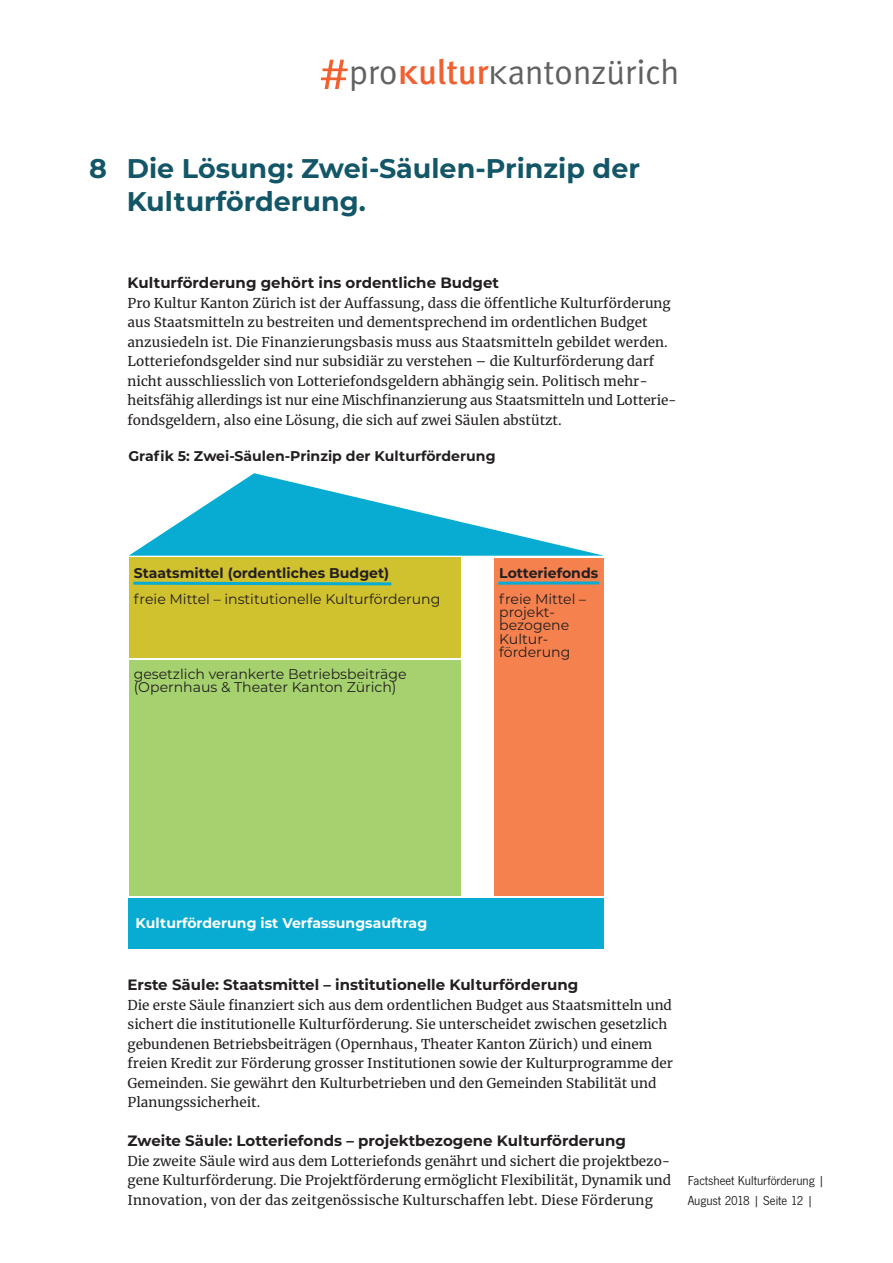
<style>
.page{position:relative;width:893px;height:1263px;background:#fff}
.page>*{position:absolute;margin:0;border:0;box-sizing:border-box;transform-origin:0 0}
.t1{font:34.5px "Meta Plus Normal";color:#616164}
.Titel{font:700 27px/33px "Montserrat";color:#135667}
.Zwischentitel{font:700 15px "Montserrat";color:#231f20}
.Zwischentitel_-_Abst{font:700 15px "Montserrat";color:#231f20}
.t2{font:14.1px/13.2px "Montserrat";color:#231f20}
.t3{font:700 14.1px/26.5px "Montserrat";color:#231f20}
.t4{font:700 14.1px "Montserrat";color:#fff}
.Lauftext_-_Abstand_n{font:13.5px/19.5px "Merriweather";color:#231f20}
.t5{font:13.5px/19.5px "News Got T";color:#231f20}
.s1{font-size:41.4px;color:#f16031}
.s2{font-family:"Meta Plus";font-weight:500;font-size:25.95px;color:#f16031}
.s3{font-family:"Meta Plus";font-weight:500;color:#f16031}
.s4{font-size:25.95px}
.s5{font-weight:700}
.s6{font-weight:400}
</style>
<div class="page">
<div style="left:129px;top:660px;width:331px;height:235px;background:#a5d16e"></div>
<div style="left:129px;top:558px;width:331px;height:100px;background:#d0c12e"></div>
<div style="left:495px;top:558px;width:109px;height:338px;background:#f5814f"></div>
<svg style="left:129px;top:473px;width:475px;height:83px"></svg>
<div style="left:129px;top:898px;width:475px;height:50px;background:#08acd3"></div>
<svg style="left:498px;top:581px;width:101px;height:4px"></svg>
<svg style="left:133px;top:581px;width:259px;height:5px"></svg>
<h1 class="t1" style="left:319px;top:52px;width:361px"><span class="s1">#</span>pro<span class="s2">K</span><span class="s3">ultur</span><span class="s4">K</span>antonzürich</h1>
<p class="Titel" style="left:127px;top:151px;width:515px;text-indent:-37px">8 Die Lösung: Zwei-Säulen-Prinzip der<br>Kulturförderung.</p>
<p class="Zwischentitel_-_Abst" style="left:128px;top:272px;width:373px">Kulturförderung gehört ins ordentliche Budget</p>
<p class="Lauftext_-_Abstand_n" style="left:128px;top:292px;width:551px">Pro Kultur Kanton Zürich ist der Auffassung, dass die öffentliche Kulturförderung aus Staatsmitteln zu bestreiten und dementsprechend im ordentlichen Budget anzusiedeln ist. Die Finanzierungsbasis muss aus Staatsmitteln gebildet werden.<br>Lotteriefondsgelder sind nur subsidiär zu verstehen – die Kulturförderung darf nicht ausschliesslich von Lotteriefondsgeldern abhängig sein. Politisch mehr&shy;heitsfähig allerdings ist nur eine Mischfinanzierung aus Staatsmitteln und Lotterie&shy;fondsgeldern, also eine Lösung, die sich auf zwei Säulen abstützt.</p>
<p class="t3" style="left:128px;top:442px;width:369px">Grafik 5: Zwei-Säulen-Prinzip der Kulturförderung</p>
<p class="t2" style="left:134px;top:559px;width:308px;line-height:26.2px"><span class="s5">Staatsmittel (ordentliches Budget)<br></span>freie Mittel – institutionelle Kulturförderung</p>
<p class="t3" style="left:499px;top:558px;width:101px">Lotteriefonds <span class="s6">freie Mittel –</span></p>
<p class="t2" style="left:499px;top:605px;width:73px">projekt&shy;bezogene<br>Kultur&shy;förderung</p>
<p class="t2" style="left:134px;top:667px;width:275px">gesetzlich verankerte Betriebsbeiträge (Opernhaus &amp; Theater Kanton Zürich)</p>
<p class="t4" style="left:136px;top:912px;width:293px">Kulturförderung ist Verfassungsauftrag</p>
<p class="Zwischentitel" style="left:128px;top:974px;width:452px">Erste Säule: Staatsmittel – institutionelle Kulturförderung</p>
<p class="Lauftext_-_Abstand_n" style="left:128px;top:994px;width:547px">Die erste Säule finanziert sich aus dem ordentlichen Budget aus Staatsmitteln und sichert die institutionelle Kulturförderung. Sie unterscheidet zwischen gesetzlich gebundenen Betriebsbeiträgen (Opernhaus, Theater Kanton Zürich) und einem freien Kredit zur Förderung grosser Institutionen sowie der Kulturprogramme der Gemeinden. Sie gewährt den Kulturbetrieben und den Gemeinden Stabilität und Planungssicherheit.</p>
<p class="Zwischentitel" style="left:128px;top:1130px;width:500px">Zweite Säule: Lotteriefonds – projektbezogene Kulturförderung</p>
<p class="Lauftext_-_Abstand_n" style="left:128px;top:1150px;width:545px;text-align:justify">Die zweite Säule wird aus dem Lotteriefonds genährt und sichert die projektbezo&shy;gene Kulturförderung. Die Projektförderung ermöglicht Flexibilität, Dynamik und Innovation, von der das zeitgenössische Kulturschaffen lebt. Diese Förderung</p>
<p class="t5" style="left:688px;top:1170px;width:138px">Factsheet Kulturförderung |<br>August 2018 | Seite 12 |</p>
</div>
